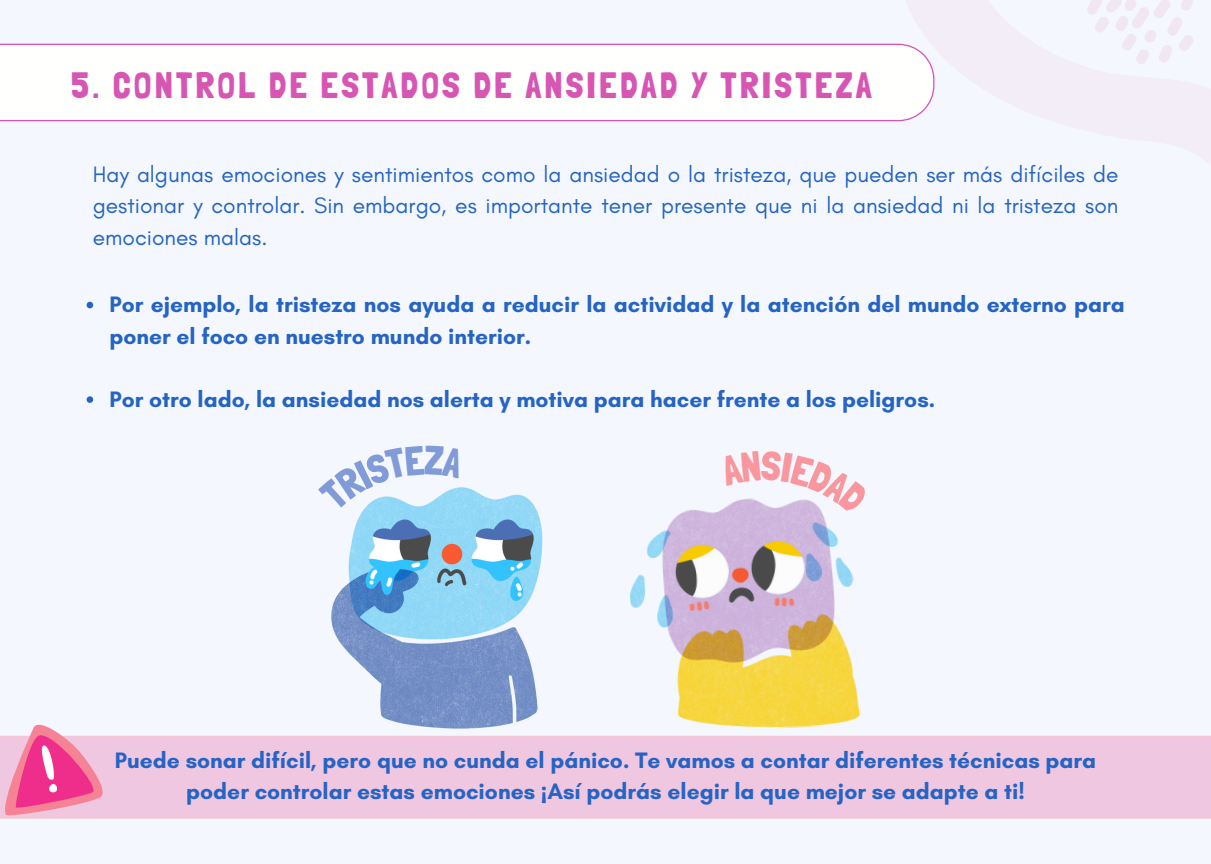
<style>
.page{position:relative;width:1211px;height:864px;background:#fff}
.page>*{position:absolute;margin:0;border:0;box-sizing:border-box;transform-origin:0 0}
.t1{font:36.57px "Londrina Solid";letter-spacing:.085em;color:#d755b3}
.t2{font:700 22.75px/31.5px "Glacial Indifference";color:#2564c4}
.t3{font:22.75px/31.5px "Glacial Indifference";color:#2564c4;text-align:justify}
.s1{font-family:"Noto Sans"}
</style>
<div class="page">
<div style="left:0;top:0;width:1210px;height:864px;background:#f4f8fe"></div>
<div style="left:0;top:44px;width:896px;height:77px;background:#fffffe"></div>
<svg style="left:87px;top:302px;width:6px;height:6px"></svg>
<svg style="left:87px;top:396px;width:6px;height:7px"></svg>
<div style="left:107px;top:735px;width:1103px;height:83px;background:#f0c7e0"></div>
<img style="left:625px;top:510px;width:236px;height:226px">
<img style="left:331px;top:487px;width:212px;height:242px">
<svg style="left:896px;top:0;width:314px;height:164px"></svg>
<svg style="left:1086px;top:0;width:107px;height:65px"></svg>
<svg style="left:0;top:724px;width:107px;height:94px;background:#f18eb8"></svg>
<svg style="left:719px;top:498px;width:142px;height:16px"></svg>
<svg style="left:331px;top:487px;width:133px;height:24px"></svg>
<h1 class="t1" style="left:71px;top:64px;width:802px">5. CONTROL DE ESTADOS DE ANSIEDAD Y TRISTEZA</h1>
<p class="t3" style="left:93px;top:158px;width:1026px">Hay algunas emociones y sentimientos como la ansiedad o la tristeza, que pueden ser más difíciles de gestionar y controlar. Sin embargo, es importante tener presente que ni la ansiedad ni la tristeza son emociones malas.</p>
<p class="t2" style="left:109px;top:288px;width:1016px">Por ejemplo, la tristeza nos ayuda a reducir la actividad y la atención del mundo externo para poner el foco en nuestro mundo interior.</p>
<p class="t2" style="left:109px;top:383px;width:827px">Por otro lado, la ansiedad nos alerta y motiva para hacer frente a los peligros.</p>
<p class="t2" style="left:115px;top:744px;width:982px;text-align:center">Puede sonar difícil, pero que no cunda el pánico. Te vamos a contar diferentes técnicas para poder controlar estas emociones <span class="s1">¡</span>Así podrás elegir la que mejor se adapte a ti!</p>
</div>
